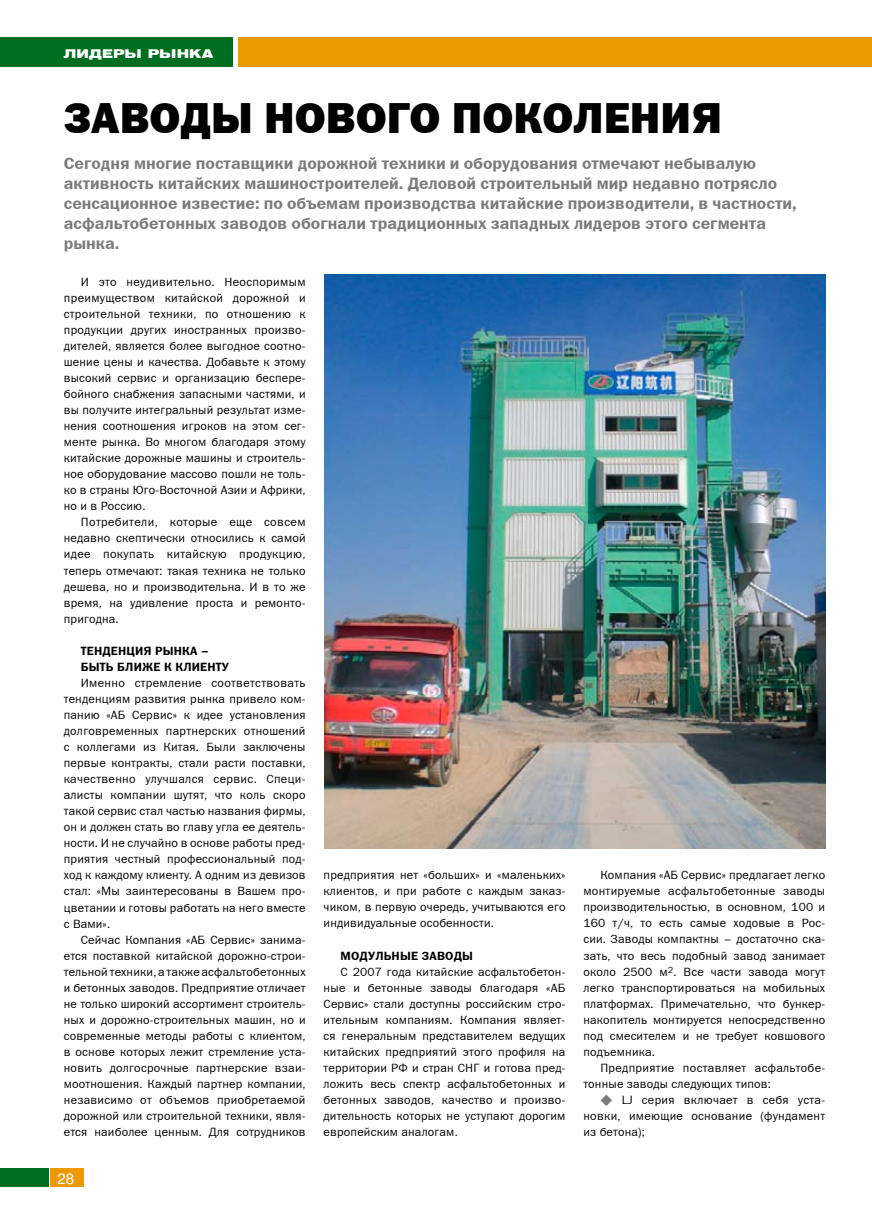
<style>
.page{position:relative;width:872px;height:1212px;background:#fff}
.page>*{position:absolute;margin:0;border:0;box-sizing:border-box;transform-origin:0 0}
.t1{font:43.5px "Franklin Gothic Heavy C";color:#000}
.t2{font:16.5px/19.8px "Franklin Gothic Demi C";color:#7b7b7b}
.t3{font:15px "Helios";color:#fff}
.t4{font:12px/16px "Franklin Gothic Book C";letter-spacing:.015em;color:#000;text-align:justify}
.t5{font:12px/16px "Franklin Gothic Demi C";letter-spacing:.015em;color:#000}
.t6{font:900 12px "Helios Ext";letter-spacing:.01em;color:#fff}
.s1{color:#7b7b7b}
</style>
<div class="page">
<div style="left:50px;top:1169px;width:34px;height:18px;background:#e90"></div>
<div style="left:0;top:1169px;width:49px;height:18px;background:#006e21"></div>
<div style="left:0;top:38px;width:232px;height:29px;background:#006e21"></div>
<div style="left:239px;top:38px;width:633px;height:29px;background:#e90"></div>
<img style="left:325px;top:274px;width:500px;height:575px">
<p class="t6" style="left:64px;top:46px;width:151px">лидеры рынка</p>
<h1 class="t1" style="left:64px;top:93px;width:660px">Заводы нового поколения</h1>
<p class="t2" style="left:64px;top:153px;width:734px">Сегодня многие поставщики дорожной техники и оборудования отмечают небывалую активность китайских машиностроителей. Деловой строительный мир недавно потрясло сенсационное известие: по объемам производства китайские производители, в частности, асфальтобетонных заводов обогнали традиционных западных лидеров этого сегмента рынка.</p>
<p class="t4" style="left:64px;top:273px;width:243px;text-indent:17px">И это неудивительно. Неоспоримым преимуществом китайской дорожной и строительной техники, по отношению к продукции других иностранных произво&shy;дителей, является более выгодное соотно&shy;шение цены и качества. Добавьте к этому высокий сервис и организацию беспере&shy;бойного снабжения запасными частями, и вы получите интегральный результат изме&shy;нения соотношения игроков на этом сег&shy;менте рынка. Во многом благодаря этому китайские дорожные машины и строитель&shy;ное оборудование массово пошли не толь&shy;ко в страны Юго-Восточной Азии и Африки, но и в Россию.</p>
<p class="t4" style="left:64px;top:514px;width:243px;text-indent:17px">Потребители, которые еще совсем недавно скептически относились к самой идее покупать китайскую продукцию, теперь отмечают: такая техника не только дешева, но и производительна. И в то же время, на удивление проста и ремонто&shy;пригодна.</p>
<p class="t5" style="left:81px;top:642px;width:150px">ТЕНДЕНЦИЯ РЫНКА –<br>БЫТЬ БЛИЖЕ К КЛИЕНТУ</p>
<p class="t4" style="left:64px;top:674px;width:243px;text-indent:17px">Именно стремление соответствовать тенденциям развития рынка привело ком&shy;панию «АБ Сервис» к идее установления долговременных партнерских отношений с коллегами из Китая. Были заключены первые контракты, стали расти поставки, качественно улучшался сервис. Специ&shy;алисты компании шутят, что коль скоро такой сервис стал частью названия фирмы, он и должен стать во главу угла ее деятель&shy;ности. И не случайно в основе работы пред&shy;приятия честный профессиональный под&shy;ход к каждому клиенту. А одним из девизов стал: «Мы заинтересованы в Вашем про&shy;цветании и готовы работать на него вместе с Вами».</p>
<p class="t4" style="left:64px;top:931px;width:243px;text-indent:17px">Сейчас Компания «АБ Сервис» занима&shy;ется поставкой китайской дорожно-строи&shy;тельной техники, а также асфальтобетонных и бетонных заводов. Предприятие отличает не только широкий ассортимент строитель&shy;ных и дорожно-строительных машин, но и современные методы работы с клиентом, в основе которых лежит стремление уста&shy;новить долгосрочные партнерские взаи&shy;моотношения. Каждый партнер компании, независимо от объемов приобретаемой дорожной или строительной техники, явля&shy;ется наиболее ценным. Для сотрудников</p>
<p class="t3" style="left:57px;top:1170px;width:18px">28</p>
<p class="t4" style="left:323px;top:867px;width:243px">предприятия нет «больших» и «маленьких» клиентов, и при работе с каждым заказ&shy;чиком, в первую очередь, учитываются его индивидуальные особенности.</p>
<p class="t5" style="left:340px;top:947px;width:134px">МОДУЛЬНЫЕ ЗАВОДЫ</p>
<p class="t4" style="left:323px;top:963px;width:243px;text-indent:17px">С 2007 года китайские асфальтобетон&shy;ные и бетонные заводы благодаря «АБ Сервис» стали доступны российским стро&shy;ительным компаниям. Компания являет&shy;ся генеральным представителем ведущих китайских предприятий этого профиля на территории РФ и стран СНГ и готова пред&shy;ложить весь спектр асфальтобетонных и бетонных заводов, качество и произво&shy;дительность которых не уступают дорогим европейским аналогам.</p>
<p class="t4" style="left:583px;top:867px;width:243px;text-indent:17px">Компания «АБ Сервис» предлагает легко монтируемые асфальтобетонные заводы производительностью, в основном, 100 и 160 т/ч, то есть самые ходовые в Рос&shy;сии. Заводы компактны – достаточно ска&shy;зать, что весь подобный завод занимает около 2500 м<sup>2</sup>. Все части завода могут легко транспортироваться на мобильных платформах. Примечательно, что бункер&shy;накопитель монтируется непосредственно под смесителем и не требует ковшового подъемника.</p>
<p class="t4" style="left:583px;top:1060px;width:243px;text-indent:17px">Предприятие поставляет асфальтобе&shy;тонные заводы следующих типов:</p>
<p class="t4" style="left:583px;top:1092px;width:243px;text-indent:17px"><span class="s1">◆</span> LJ серия включает в себя уста&shy;новки, имеющие основание (фундамент из бетона);</p>
</div>
